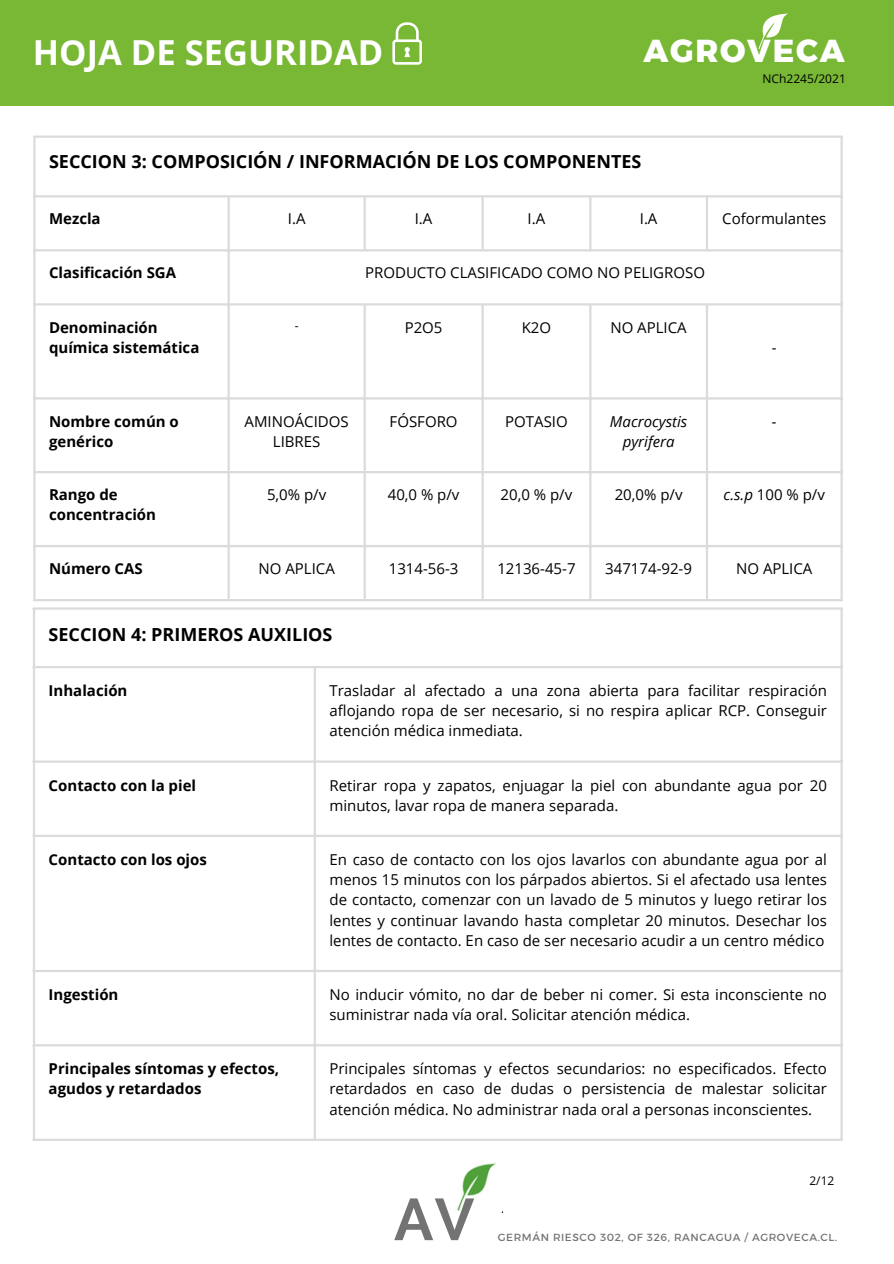
<style>
.page{position:relative;width:894px;height:1264px;background:#fff}
.page>*{position:absolute;margin:0;border:0;box-sizing:border-box;transform-origin:0 0}
.t1{font:700 58.8px "Raleway";color:#737373}
.t2{font:700 34.5px "Open Sans";color:#fff}
.t3{font:700 31.65px "Kief Montaser Extra";letter-spacing:.055em;color:#fff}
.t4{font:700 18px "Open Sans";color:#000}
.t5{font:15px/20.2px "Open Sans";color:#000;text-align:justify}
.t6{font:700 15px/20px "Open Sans";color:#000}
.t7{font:italic 15px/20px "Open Sans";color:#000;text-align:center}
.t8{font:12px "Open Sans";color:#000}
.t9{font:10.5px "Kief Montaser Regular";letter-spacing:.055em;color:#737373}
.s1{font-style:italic}
</style>
<div class="page">
<hr style="left:33px;top:138px;width:2px;height:461px;background:#dbdbdb">
<hr style="left:227px;top:197px;width:3px;height:402px;background:#dbdbdb">
<hr style="left:363px;top:197px;width:3px;height:52px;background:#dbdbdb">
<hr style="left:363px;top:305px;width:3px;height:294px;background:#dbdbdb">
<hr style="left:481px;top:197px;width:2px;height:52px;background:#dbdbdb">
<hr style="left:481px;top:305px;width:2px;height:294px;background:#dbdbdb">
<hr style="left:589px;top:197px;width:2px;height:52px;background:#dbdbdb">
<hr style="left:589px;top:305px;width:2px;height:294px;background:#dbdbdb">
<hr style="left:705px;top:197px;width:3px;height:52px;background:#dbdbdb">
<hr style="left:705px;top:305px;width:3px;height:294px;background:#dbdbdb">
<hr style="left:840px;top:138px;width:2px;height:461px;background:#dbdbdb">
<hr style="left:33px;top:135px;width:809px;height:3px;background:#dbdbdb">
<hr style="left:33px;top:195px;width:809px;height:2px;background:#dbdbdb">
<hr style="left:33px;top:249px;width:809px;height:2px;background:#dbdbdb">
<hr style="left:33px;top:303px;width:809px;height:2px;background:#dbdbdb">
<hr style="left:33px;top:397px;width:809px;height:2px;background:#dbdbdb">
<hr style="left:33px;top:471px;width:809px;height:2px;background:#dbdbdb">
<hr style="left:33px;top:545px;width:809px;height:2px;background:#dbdbdb">
<hr style="left:33px;top:599px;width:809px;height:2px;background:#dbdbdb">
<hr style="left:33px;top:609px;width:2px;height:529px;background:#dbdbdb">
<hr style="left:313px;top:668px;width:3px;height:470px;background:#dbdbdb">
<hr style="left:840px;top:609px;width:2px;height:529px;background:#dbdbdb">
<hr style="left:33px;top:607px;width:809px;height:2px;background:#dbdbdb">
<hr style="left:33px;top:666px;width:809px;height:2px;background:#dbdbdb">
<hr style="left:33px;top:760px;width:809px;height:2px;background:#dbdbdb">
<hr style="left:33px;top:834px;width:809px;height:3px;background:#dbdbdb">
<hr style="left:33px;top:969px;width:809px;height:3px;background:#dbdbdb">
<hr style="left:33px;top:1044px;width:809px;height:2px;background:#dbdbdb">
<hr style="left:33px;top:1138px;width:809px;height:2px;background:#dbdbdb">
<div style="left:0;top:0;width:893px;height:105px;background:#78b834"></div>
<img style="left:457px;top:1163px;width:39px;height:48px">
<svg style="left:758px;top:13px;width:31px;height:36px"></svg>
<svg style="left:392px;top:22px;width:29px;height:43px"></svg>
<p class="t2" style="left:33px;top:28px;width:352px">HOJA DE SEGURIDAD</p>
<p class="t3" style="left:643px;top:32px;width:202px">AGROVECA</p>
<h1 class="t8" style="left:762px;top:70px;width:85px">NCh2245/2021</h1>
<h2 class="t4" style="left:49px;top:148px;width:593px">SECCION 3: COMPOSICIÓN / INFORMACIÓN DE LOS COMPONENTES</h2>
<p class="t6" style="left:49px;top:209px;width:53px">Mezcla</p>
<h2 class="t5" style="left:288px;top:208px;width:19px">I.A</h2>
<h3 class="t5" style="left:414px;top:208px;width:19px">I.A</h3>
<p class="t5" style="left:527px;top:208px;width:19px">I.A</p>
<p class="t5" style="left:639px;top:208px;width:19px">I.A</p>
<p class="t5" style="left:722px;top:208px;width:106px">Coformulantes</p>
<p class="t6" style="left:49px;top:263px;width:129px">Clasificación SGA</p>
<p class="t5" style="left:365px;top:262px;width:341px">PRODUCTO CLASIFICADO COMO NO PELIGROSO</p>
<p class="t6" style="left:49px;top:317px;width:152px">Denominación química sistemática</p>
<p class="t8" style="left:294px;top:317px;width:5px">-</p>
<p class="t5" style="left:404px;top:316px;width:39px">P2O5</p>
<p class="t5" style="left:521px;top:316px;width:31px">K2O</p>
<p class="t5" style="left:610px;top:316px;width:78px">NO APLICA</p>
<p class="t5" style="left:771px;top:336px;width:6px">-</p>
<p class="t6" style="left:49px;top:411px;width:131px">Nombre común o genérico</p>
<p class="t5" style="left:244px;top:411px;width:106px;text-align:center">AMINOÁCIDOS<br>LIBRES</p>
<p class="t5" style="left:389px;top:410px;width:69px">FÓSFORO</p>
<p class="t5" style="left:505px;top:410px;width:64px">POTASIO</p>
<p class="t7" style="left:609px;top:411px;width:79px">Macrocystis pyrifera</p>
<p class="t7" style="left:771px;top:411px;width:6px">-</p>
<p class="t6" style="left:49px;top:484px;width:108px">Rango de concentración</p>
<p class="t5" style="left:267px;top:484px;width:61px">5,0% p/v</p>
<p class="t5" style="left:387px;top:484px;width:73px">40,0 % p/v</p>
<p class="t5" style="left:500px;top:484px;width:73px">20,0 % p/v</p>
<p class="t5" style="left:614px;top:484px;width:69px">20,0% p/v</p>
<p class="t5" style="left:723px;top:484px;width:103px"><span class="s1">c.s.p</span> 100 % p/v</p>
<p class="t6" style="left:49px;top:558px;width:95px">Número CAS</p>
<p class="t5" style="left:258px;top:558px;width:78px">NO APLICA</p>
<p class="t5" style="left:388px;top:558px;width:71px">1314-56-3</p>
<p class="t5" style="left:497px;top:558px;width:80px">12136-45-7</p>
<p class="t5" style="left:605px;top:558px;width:88px">347174-92-9</p>
<p class="t5" style="left:736px;top:558px;width:78px">NO APLICA</p>
<p class="t4" style="left:49px;top:621px;width:285px">SECCION 4: PRIMEROS AUXILIOS</p>
<p class="t6" style="left:49px;top:680px;width:80px">Inhalación</p>
<p class="t5" style="left:329px;top:680px;width:499px">Trasladar al afectado a una zona abierta para facilitar respiración aflojando ropa de ser necesario, si no respira aplicar RCP. Conseguir atención médica inmediata.</p>
<p class="t6" style="left:49px;top:774px;width:149px">Contacto con la piel</p>
<p class="t5" style="left:329px;top:774px;width:499px">Retirar ropa y zapatos, enjuagar la piel con abundante agua por 20 minutos, lavar ropa de manera separada.</p>
<p class="t6" style="left:49px;top:849px;width:160px">Contacto con los ojos</p>
<p class="t5" style="left:329px;top:848px;width:499px">En caso de contacto con los ojos lavarlos con abundante agua por al menos 15 minutos con los párpados abiertos. Si el afectado usa lentes de contacto, comenzar con un lavado de 5 minutos y luego retirar los lentes y continuar lavando hasta completar 20 minutos. Desechar los lentes de contacto. En caso de ser necesario acudir a un centro médico</p>
<p class="t6" style="left:49px;top:984px;width:71px">Ingestión</p>
<p class="t5" style="left:329px;top:983px;width:499px">No inducir vómito, no dar de beber ni comer. Si esta inconsciente no suministrar nada vía oral. Solicitar atención médica.</p>
<p class="t6" style="left:49px;top:1058px;width:232px">Principales síntomas y efectos, agudos y retardados</p>
<p class="t5" style="left:329px;top:1058px;width:499px">Principales síntomas y efectos secundarios: no especificados. Efecto retardados en caso de dudas o persistencia de malestar solicitar atención médica. No administrar nada oral a personas inconscientes.</p>
<p class="t1" style="left:394px;top:1184px;width:82px">AV</p>
<h3 class="t8" style="left:809px;top:1172px;width:26px">2/12</h3>
<p class="t9" style="left:497px;top:1231px;width:340px">GERMÁN RIESCO 302, OF 326, RANCAGUA / AGROVECA.CL.</p>
</div>
